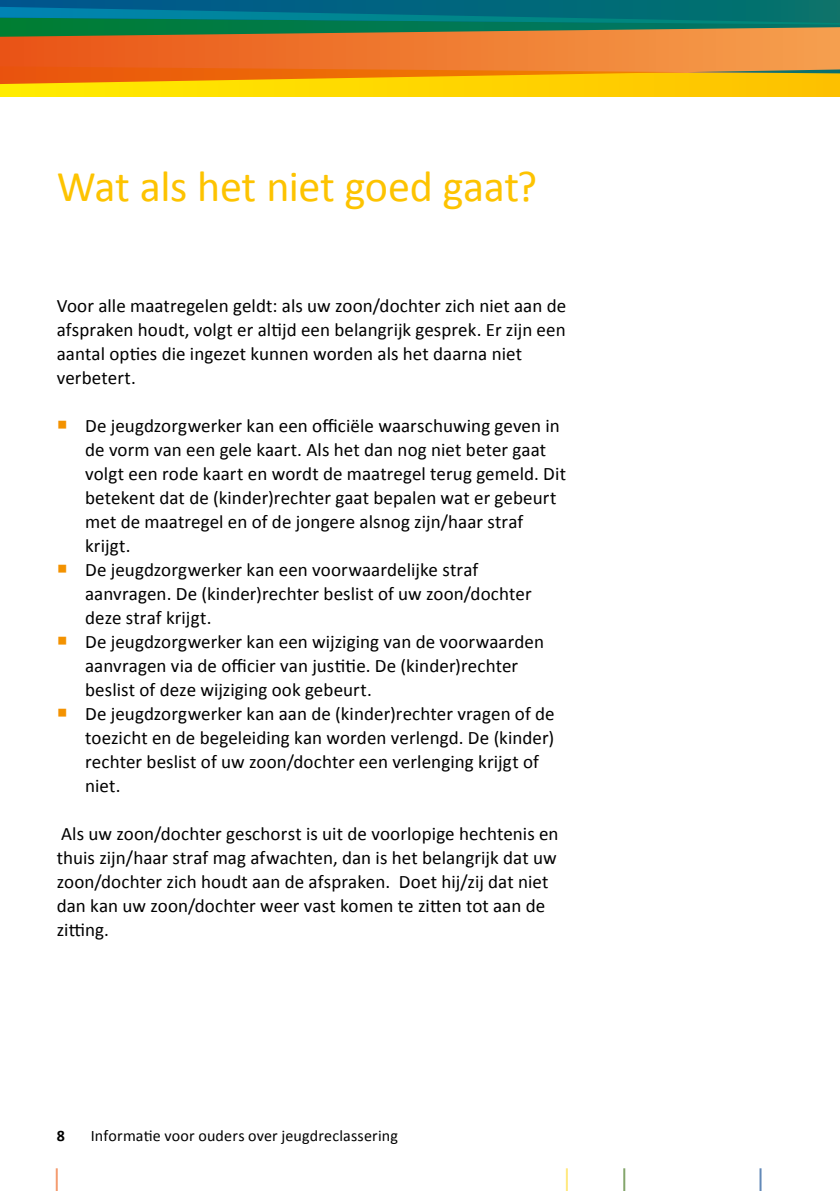
<style>
.page{position:relative;width:840px;height:1191px;background:#fff}
.page>*{position:absolute;margin:0;border:0;box-sizing:border-box;transform-origin:0 0}
.t1{font:44px "Calibri";letter-spacing:-.01em;color:#fdc300}
.t2{font:19px/24px "Calibri";letter-spacing:.005em;color:#000}
.t3{font:16px "Calibri";letter-spacing:.01em;color:#000}
.t4{font:700 16px "Calibri";color:#000}
</style>
<div class="page">
<div style="left:0;top:72px;width:839px;height:24px;background:linear-gradient(to right,#ffed00,#fec100)"></div>
<div style="left:0;top:26px;width:839px;height:46px;background:linear-gradient(to right,#e95415,#f5a04e)"></div>
<div style="left:0;top:0;width:839px;height:26px;background:linear-gradient(to right,#005591,#03746c)"></div>
<svg style="left:0;top:55px;width:839px;height:29px;background:#ef891d"></svg>
<svg style="left:0;top:6px;width:839px;height:31px;background:#277864"></svg>
<hr style="left:56px;top:1168px;width:2px;height:23px;background:#f49c70">
<hr style="left:565px;top:1168px;width:2px;height:23px;background:#ffe980">
<hr style="left:623px;top:1168px;width:2px;height:23px;background:#84a66c">
<hr style="left:759px;top:1168px;width:2px;height:23px;background:#6289b8">
<h1 class="t1" style="left:57px;top:159px;width:481px">Wat als het niet goed gaat?</h1>
<p class="t2" style="left:57px;top:293px;width:511px">Voor alle maatregelen geldt: als uw zoon/dochter zich niet aan de afspraken houdt, volgt er altijd een belangrijk gesprek. Er zijn een aantal opties die ingezet kunnen worden als het daarna niet verbetert.</p>
<p class="t2" style="left:85px;top:413px;width:482px">De jeugdzorgwerker kan een officiële waarschuwing geven in de vorm van een gele kaart. Als het dan nog niet beter gaat volgt een rode kaart en wordt de maatregel terug gemeld. Dit betekent dat de (kinder)rechter gaat bepalen wat er gebeurt met de maatregel en of de jongere alsnog zijn/haar straf krijgt.<br>De jeugdzorgwerker kan een voorwaardelijke straf aanvragen. De (kinder)rechter beslist of uw zoon/dochter deze straf krijgt.<br>De jeugdzorgwerker kan een wijziging van de voorwaarden aanvragen via de officier van justitie. De (kinder)rechter beslist of deze wijziging ook gebeurt.<br>De jeugdzorgwerker kan aan de (kinder)rechter vragen of de toezicht en de begeleiding kan worden verlengd. De (kinder) rechter beslist of uw zoon/dochter een verlenging krijgt of niet.</p>
<p class="t2" style="left:57px;top:821px;width:503px">Als uw zoon/dochter geschorst is uit de voorlopige hechtenis en thuis zijn/haar straf mag afwachten, dan is het belangrijk dat uw zoon/dochter zich houdt aan de afspraken. Doet hij/zij dat niet dan kan uw zoon/dochter weer vast komen te zitten tot aan de zitting.</p>
<p class="t4" style="left:57px;top:1125px;width:10px">8</p>
<p class="t3" style="left:91px;top:1125px;width:308px">Informatie voor ouders over jeugdreclassering</p>
</div>
